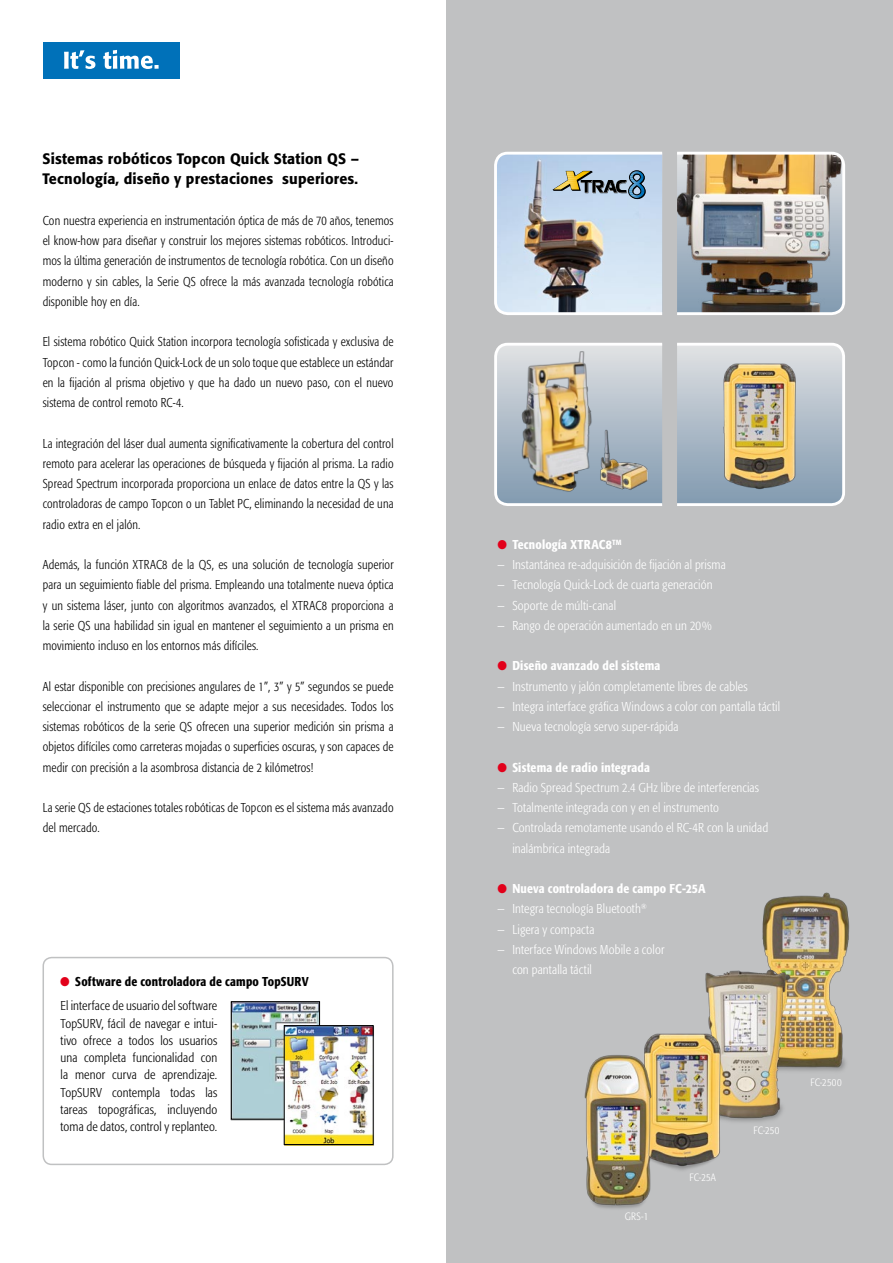
<style>
.page{position:relative;width:893px;height:1263px;background:#fff}
.page>*{position:absolute;margin:0;border:0;box-sizing:border-box;transform-origin:0 0}
.t1{font:500 15px/20.2px "Formata";letter-spacing:.015em;color:#000;scale:.95 1}
.t2{font:300 condensed 12.75px/20.2px "Formata";letter-spacing:.015em;color:#000;text-align:justify;scale:.95 1}
.t3{font:300 condensed 12.75px/20.2px "Formata";letter-spacing:.01em;color:#fff}
.t4{font:300 condensed 12.75px/17.2px "Formata";letter-spacing:.015em;color:#000;text-align:justify}
.t5{font:500 condensed 12.75px "Formata";letter-spacing:.015em;color:#fff}
.t6{font:500 condensed 12.75px "Formata";letter-spacing:.015em;color:#000}
.t7{font:300 condensed 10.5px "Formata";letter-spacing:.02em;color:#fff}
.s1{color:#e2001a}
</style>
<div class="page">
<div style="left:446px;top:0;width:447px;height:1263px;background:#c0c1c2"></div>
<img style="left:677px;top:151px;width:168px;height:164px">
<div style="left:43px;top:43px;width:136px;height:36px;background:#0071b9"></div>
<svg style="left:64px;top:50px;width:31px;height:19px"></svg>
<svg style="left:103px;top:50px;width:56px;height:19px"></svg>
<img style="left:494px;top:151px;width:169px;height:164px">
<div style="left:633px;top:174px;width:8px;height:7px;border:1px solid #000;border-radius:50%"></div>
<div style="left:633px;top:186px;width:8px;height:9px;border:1px solid #000;border-radius:4px"></div>
<svg style="left:677px;top:342px;width:168px;height:164px;background:#b9c4cf"></svg>
<svg style="left:494px;top:342px;width:169px;height:164px"></svg>
<div style="left:43px;top:957px;width:351px;height:208px;border:2px solid #c0c1c2;border-radius:9px"></div>
<img style="left:230px;top:1001px;width:144px;height:145px">
<div style="left:284px;top:1025px;width:89px;height:120px;border:1px solid #000"></div>
<img style="left:231px;top:1001px;width:89px;height:118px">
<img style="left:718px;top:360px;width:100px;height:134px">
<img style="left:518px;top:349px;width:94px;height:150px">
<img style="left:599px;top:429px;width:52px;height:63px">
<img style="left:762px;top:892px;width:88px;height:179px">
<img style="left:705px;top:967px;width:102px;height:155px">
<img style="left:646px;top:1030px;width:98px;height:140px">
<img style="left:584px;top:1043px;width:86px;height:166px">
<p class="t1" style="left:43px;top:149px;width:335px">Sistemas robóticos Topcon Quick Station QS –<br>Tecnología, diseño y prestaciones superiores.</p>
<p class="t2" style="left:43px;top:210px;width:371px">Con nuestra experiencia en instrumentación óptica de más de 70 años, tenemos el know-how para diseñar y construir los mejores sistemas robóticos. Introduci&shy;mos la última generación de instrumentos de tecnología robótica. Con un diseño moderno y sin cables, la Serie QS ofrece la más avanzada tecnología robótica disponible hoy en día.</p>
<p class="t2" style="left:43px;top:332px;width:371px">El sistema robótico Quick Station incorpora tecnología sofisticada y exclusiva de Topcon - como la función Quick-Lock de un solo toque que establece un estándar en la fijación al prisma objetivo y que ha dado un nuevo paso, con el nuevo sistema de control remoto RC-4.</p>
<p class="t2" style="left:43px;top:433px;width:371px">La integración del láser dual aumenta significativamente la cobertura del control remoto para acelerar las operaciones de búsqueda y fijación al prisma. La radio Spread Spectrum incorporada proporciona un enlace de datos entre la QS y las controladoras de campo Topcon o un Tablet PC, eliminando la necesidad de una radio extra en el jalón.</p>
<p class="t2" style="left:43px;top:555px;width:371px">Además, la función XTRAC8 de la QS, es una solución de tecnología superior para un seguimiento fiable del prisma. Empleando una totalmente nueva óptica y un sistema láser, junto con algoritmos avanzados, el XTRAC8 proporciona a la serie QS una habilidad sin igual en mantener el seguimiento a un prisma en movimiento incluso en los entornos más difíciles.</p>
<p class="t2" style="left:43px;top:676px;width:371px">Al estar disponible con precisiones angulares de 1”, 3” y 5” segundos se puede seleccionar el instrumento que se adapte mejor a sus necesidades. Todos los sistemas robóticos de la serie QS ofrecen una superior medición sin prisma a objetos difíciles como carreteras mojadas o superficies oscuras, y son capaces de medir con precisión a la asombrosa distancia de 2 kilómetros!</p>
<p class="t2" style="left:43px;top:798px;width:371px">La serie QS de estaciones totales robóticas de Topcon es el sistema más avanzado del mercado.</p>
<p class="t6" style="left:60px;top:974px;width:250px"><span class="s1">●</span> Software de controladora de campo TopSURV</p>
<p class="t4" style="left:61px;top:997px;width:158px">El interface de usuario del software TopSURV, fácil de navegar e intui&shy;tivo ofrece a todos los usuarios una completa funcionalidad con la menor curva de aprendizaje.<br>TopSURV contempla todas las tareas topográficas, incluyendo toma de datos, control y replanteo.</p>
<p class="t5" style="left:497px;top:537px;width:126px"><span class="s1">●</span> Tecnología XTRAC8<sup>TM</sup></p>
<p class="t3" style="left:497px;top:555px;width:230px">— Instantánea re-adquisición de fijación al prisma</p>
<p class="t3" style="left:497px;top:575px;width:217px">— Tecnología Quick-Lock de cuarta generación</p>
<p class="t3" style="left:497px;top:595px;width:120px">— Soporte de múlti-canal</p>
<p class="t3" style="left:497px;top:615px;width:216px">— Rango de operación aumentado en un 20%</p>
<p class="t5" style="left:497px;top:658px;width:165px"><span class="s1">●</span> Diseño avanzado del sistema</p>
<p class="t3" style="left:497px;top:676px;width:252px">— Instrumento y jalón completamente libres de cables</p>
<p class="t3" style="left:497px;top:696px;width:284px">— Integra interface gráfica Windows a color con pantalla táctil</p>
<p class="t3" style="left:497px;top:717px;width:183px">— Nueva tecnología servo super-rápida</p>
<p class="t5" style="left:497px;top:759px;width:154px"><span class="s1">●</span> Sistema de radio integrada</p>
<p class="t3" style="left:497px;top:777px;width:263px">— Radio Spread Spectrum 2.4 GHz libre de interferencias</p>
<p class="t3" style="left:497px;top:798px;width:223px">— Totalmente integrada con y en el instrumento</p>
<p class="t3" style="left:512px;top:818px;width:257px;text-indent:-15px">— Controlada remotamente usando el RC-4R con la unidad inalámbrica integrada</p>
<p class="t5" style="left:497px;top:881px;width:210px"><span class="s1">●</span> Nueva controladora de campo FC-25A</p>
<p class="t3" style="left:497px;top:899px;width:151px">— Integra tecnología Bluetooth<sup>®</sup></p>
<p class="t3" style="left:497px;top:919px;width:99px">— Ligera y compacta</p>
<p class="t3" style="left:512px;top:939px;width:154px;text-indent:-15px">— Interface Windows Mobile a color con pantalla táctil</p>
<p class="t7" style="left:625px;top:1211px;width:25px">GRS-1</p>
<p class="t7" style="left:690px;top:1171px;width:28px">FC-25A</p>
<p class="t7" style="left:753px;top:1124px;width:28px">FC-250</p>
<p class="t7" style="left:810px;top:1076px;width:33px">FC-2500</p>
</div>
